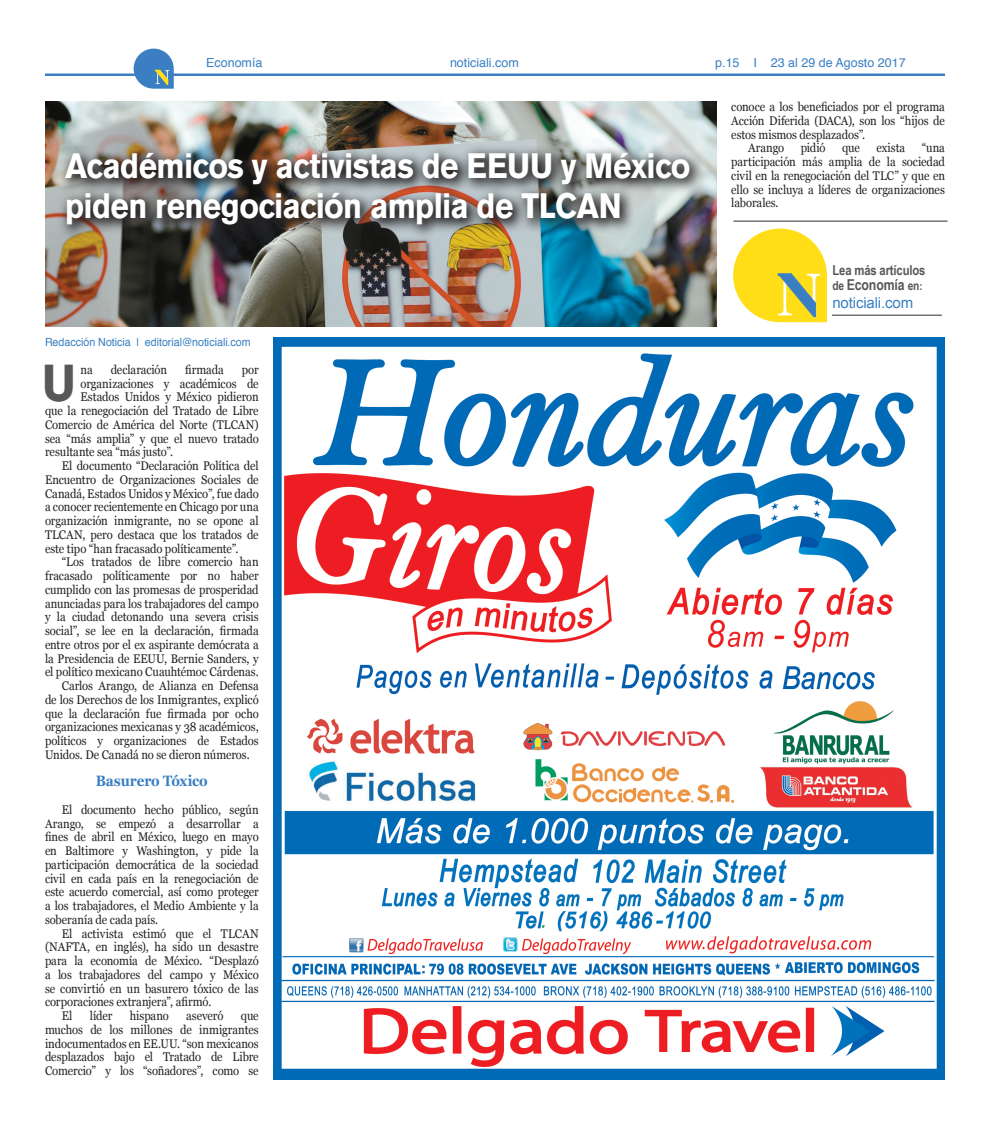
<style>
.page{position:relative;width:990px;height:1125px;background:#fff}
.page>*{position:absolute;margin:0;border:0;box-sizing:border-box;transform-origin:0 0}
.t1{font:700 51.5px "Akzidenz Grotesk BE";color:#57585a;scale:.9 1}
.t2{font:700 35px/40px "Akzidenz Grotesk BE";letter-spacing:-.02em;color:#fff;scale:.9 1}
.t3{font:700 15px "Georgia";letter-spacing:-.01em;color:#387fc2;scale:.9 1}
.t4{font:700 15px "Arial Narrow";letter-spacing:-.01em;color:#57585a}
.t5{font:15px "Arial";letter-spacing:-.01em;color:#387fc2}
.t6{font:700 13.75px "Arial Narrow";letter-spacing:-.01em;color:#57585a}
.t7{font:12.5px/13.8px "Georgia";letter-spacing:-.005em;color:#231f20;text-align:justify;scale:.9 1}
.t8{font:12.5px "Helvetica";color:#387fc2}
.t9{font:11.25px "Helvetica";color:#387fc2;scale:.95 1}
.s1{font-size:12.5px}
.s2{font-size:11.25px}
</style>
<div class="page">
<hr style="left:45px;top:73px;width:900px;height:3px;background:#3b7fc2">
<svg style="left:134px;top:49px;width:40px;height:40px"></svg>
<img style="left:45px;top:102px;width:671px;height:225px">
<img style="left:58px;top:145px;width:648px;height:96px">
<hr style="left:733px;top:221px;width:215px;height:1px;background:#57585a">
<hr style="left:832px;top:315px;width:110px;height:1px;background:#57585a">
<svg style="left:733px;top:229px;width:94px;height:93px"></svg>
<img style="left:274px;top:338px;width:671px;height:742px">
<p class="t8" style="left:206px;top:53px;width:58px">Economía</p>
<p class="t8" style="left:450px;top:53px;width:70px">noticiali.com</p>
<p class="t8" style="left:715px;top:53px;width:192px">p.15 I 23 al 29 de Agosto 2017</p>
<h2 class="t2" style="left:65px;top:146px;width:697px">Académicos y activistas de EEUU y México piden renegociación amplia de TLCAN</h2>
<p class="t9" style="left:45px;top:334px;width:218px">Redacción Noticia | editorial@noticiali.com</p>
<h1 class="t1" style="left:42px;top:354px;width:39px">U</h1>
<p class="t7" style="left:81px;top:362px;width:15px">na</p>
<p class="t7" style="left:111px;top:362px;width:64px">declaración</p>
<p class="t7" style="left:185px;top:362px;width:45px">firmada</p>
<p class="t7" style="left:242px;top:362px;width:20px">por</p>
<p class="t7" style="left:81px;top:376px;width:200px">organizaciones y académicos de</p>
<p class="t7" style="left:81px;top:390px;width:200px">Estados Unidos y México pidieron</p>
<p class="t7" style="left:45px;top:403px;width:239px">que la renegociación del Tratado de Libre</p>
<p class="t7" style="left:45px;top:417px;width:239px">Comercio de América del Norte (TLCAN)</p>
<p class="t7" style="left:45px;top:431px;width:239px">sea “más amplia” y que el nuevo tratado</p>
<p class="t7" style="left:45px;top:445px;width:144px">resultante sea “más justo”.</p>
<p class="t7" style="left:62px;top:458px;width:220px">El documento “Declaración Política del</p>
<p class="t7" style="left:45px;top:472px;width:239px">Encuentro de Organizaciones Sociales de</p>
<p class="t7" style="left:45px;top:486px;width:239px">Canadá, Estados Unidos y México”, fue dado</p>
<p class="t7" style="left:45px;top:500px;width:239px">a conocer recientemente en Chicago por una</p>
<p class="t7" style="left:45px;top:513px;width:239px">organización inmigrante, no se opone al</p>
<p class="t7" style="left:45px;top:527px;width:239px">TLCAN, pero destaca que los tratados de</p>
<p class="t7" style="left:45px;top:541px;width:217px">este tipo “han fracasado políticamente”.</p>
<p class="t7" style="left:62px;top:555px;width:220px">“Los tratados de libre comercio han</p>
<p class="t7" style="left:45px;top:568px;width:239px">fracasado políticamente por no haber</p>
<p class="t7" style="left:45px;top:582px;width:239px">cumplido con las promesas de prosperidad</p>
<p class="t7" style="left:45px;top:596px;width:239px">anunciadas para los trabajadores del campo</p>
<p class="t7" style="left:45px;top:610px;width:239px">y la ciudad detonando una severa crisis</p>
<p class="t7" style="left:45px;top:623px;width:239px">social”, se lee en la declaración, firmada</p>
<p class="t7" style="left:45px;top:637px;width:239px">entre otros por el ex aspirante demócrata a</p>
<p class="t7" style="left:45px;top:651px;width:239px">la Presidencia de EEUU, Bernie Sanders, y</p>
<p class="t7" style="left:45px;top:665px;width:239px">el político mexicano Cuauhtémoc Cárdenas.</p>
<p class="t7" style="left:62px;top:678px;width:220px">Carlos Arango, de Alianza en Defensa</p>
<p class="t7" style="left:45px;top:692px;width:239px">de los Derechos de los Inmigrantes, explicó</p>
<p class="t7" style="left:45px;top:706px;width:239px">que la declaración fue firmada por ocho</p>
<p class="t7" style="left:45px;top:720px;width:239px">organizaciones mexicanas y 38 académicos,</p>
<p class="t7" style="left:45px;top:733px;width:239px">políticos y organizaciones de Estados</p>
<p class="t7" style="left:45px;top:747px;width:229px">Unidos. De Canadá no se dieron números.</p>
<p class="t3" style="left:96px;top:770px;width:126px">Basurero Tóxico</p>
<p class="t7" style="left:45px;top:802px;width:239px;text-indent:17px">El documento hecho público, según Arango, se empezó a desarrollar a fines de abril en México, luego en mayo en Baltimore y Washington, y pide la participación democrática de la sociedad civil en cada país en la renegociación de este acuerdo comercial, así como proteger a los trabajadores, el Medio Ambiente y la soberanía de cada país.</p>
<p class="t7" style="left:62px;top:926px;width:220px">El activista estimó que el TLCAN</p>
<p class="t7" style="left:45px;top:940px;width:239px">(NAFTA, en inglés), ha sido un desastre</p>
<p class="t7" style="left:45px;top:953px;width:239px">para la economía de México. “Desplazó</p>
<p class="t7" style="left:45px;top:967px;width:239px">a los trabajadores del campo y México</p>
<p class="t7" style="left:45px;top:981px;width:239px">se convirtió en un basurero tóxico de las</p>
<p class="t7" style="left:45px;top:995px;width:186px">corporaciones extranjera”, afirmó.</p>
<p class="t7" style="left:62px;top:1008px;width:13px">El</p>
<p class="t7" style="left:90px;top:1008px;width:26px">líder</p>
<p class="t7" style="left:130px;top:1008px;width:45px">hispano</p>
<p class="t7" style="left:186px;top:1008px;width:43px">aseveró</p>
<p class="t7" style="left:45px;top:1008px;width:239px;text-indent:196px">que muchos de los millones de inmigrantes indocumentados en EE.UU. “son mexicanos desplazados bajo el Tratado de Libre Comercio” y los “soñadores”, como se</p>
<p class="t7" style="left:731px;top:99px;width:239px">conoce a los beneficiados por el programa</p>
<p class="t7" style="left:731px;top:113px;width:239px">Acción Diferida (DACA), son los “hijos de</p>
<p class="t7" style="left:731px;top:127px;width:150px">estos mismos desplazados”.</p>
<p class="t7" style="left:748px;top:141px;width:42px">Arango</p>
<p class="t7" style="left:801px;top:141px;width:29px">pidió</p>
<p class="t7" style="left:842px;top:141px;width:21px">que</p>
<p class="t7" style="left:876px;top:141px;width:34px">exista</p>
<p class="t7" style="left:731px;top:141px;width:239px;text-indent:191px">“una participación más amplia de la sociedad civil en la renegociación del TLC” y que en ello se incluya a líderes de organizaciones laborales.</p>
<p class="t6" style="left:832px;top:260px;width:95px">Lea más artículos</p>
<p class="t4" style="left:832px;top:273px;width:92px"><span class="s1">de</span> Economía <span class="s1">en</span><span class="s2">:</span></p>
<p class="t5" style="left:832px;top:292px;width:82px">noticiali.com</p>
</div>
